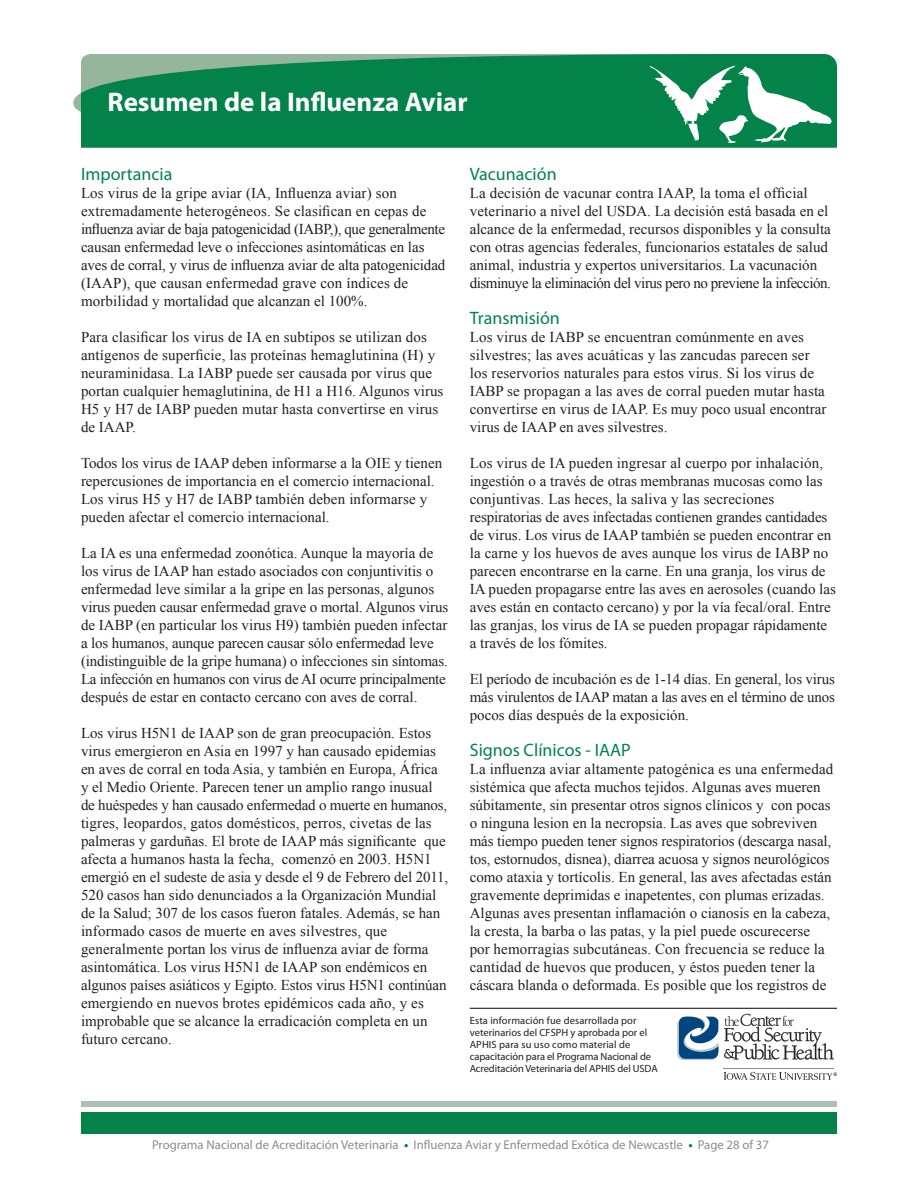
<style>
.page{position:relative;width:918px;height:1188px;background:#fff}
.page>*{position:absolute;margin:0;border:0;box-sizing:border-box;transform-origin:0 0}
.t1{font:700 27px "Myriad Pro";color:#fff}
.Heading_I{font:18px "Myriad Pro";color:#03824a}
.Body_Text{font:15px/18px "Times New Roman";color:#231f20}
.t2{font:12.75px "Myriad Pro";color:#8a8c8f}
.t3{font:10.5px/12px "Myriad Pro";color:#231f20}
.s1{font-weight:700;color:#03824a}
</style>
<div class="page">
<svg style="left:81px;top:56px;width:756px;height:92px;background:#0f8752"></svg>
<div style="left:81px;top:1112px;width:756px;height:22px;background:#03824a"></div>
<div style="left:81px;top:1102px;width:756px;height:5px;background:#abc0b3"></div>
<hr style="left:470px;top:1008px;width:367px;height:1px;background:#231f20">
<hr style="left:724px;top:1069px;width:110px;height:1px;background:#8a8c8f">
<svg style="left:724px;top:1072px;width:113px;height:8px"></svg>
<svg style="left:677px;top:1014px;width:157px;height:46px"></svg>
<svg style="left:73px;top:54px;width:759px;height:89px;background:#218f5d"></svg>
<p class="t1" style="left:108px;top:84px;width:362px">Resumen de la Influenza Aviar</p>
<p class="Heading_I" style="left:81px;top:163px;width:93px">Importancia</p>
<p class="Body_Text" style="left:81px;top:184px;width:366px">Los virus de la gripe aviar (IA, Influenza aviar) son extremadamente heterogéneos. Se clasifican en cepas de influenza aviar de baja patogenicidad (IABP,), que generalmente causan enfermedad leve o infecciones asintomáticas en las aves de corral, y virus de influenza aviar de alta patogenicidad (IAAP), que causan enfermedad grave con índices de morbilidad y mortalidad que alcanzan el 100%.</p>
<p class="Body_Text" style="left:81px;top:328px;width:356px">Para clasificar los virus de IA en subtipos se utilizan dos antígenos de superficie, las proteínas hemaglutinina (H) y</p>
<p class="Body_Text" style="left:81px;top:364px;width:364px">neuraminidasa. La IABP puede ser causada por virus que portan cualquier hemaglutinina, de H1 a H16. Algunos virus H5 y H7 de IABP pueden mutar hasta convertirse en virus de IAAP.</p>
<p class="Body_Text" style="left:81px;top:454px;width:363px">Todos los virus de IAAP deben informarse a la OIE y tienen repercusiones de importancia en el comercio internacional.<br>Los virus H5 y H7 de IABP también deben informarse y pueden afectar el comercio internacional.</p>
<p class="Body_Text" style="left:81px;top:544px;width:369px">La IA es una enfermedad zoonótica. Aunque la mayoría de los virus de IAAP han estado asociados con conjuntivitis o enfermedad leve similar a la gripe en las personas, algunos virus pueden causar enfermedad grave o mortal. Algunos virus de IABP (en particular los virus H9) también pueden infectar a los humanos, aunque parecen causar sólo enfermedad leve</p>
<p class="Body_Text" style="left:81px;top:652px;width:368px">(indistinguible de la gripe humana) o infecciones sin síntomas.<br>La infección en humanos con virus de AI ocurre principalmente después de estar en contacto cercano con aves de corral.</p>
<p class="Body_Text" style="left:81px;top:724px;width:369px">Los virus H5N1 de IAAP son de gran preocupación. Estos virus emergieron en Asia en 1997 y han causado epidemias en aves de corral en toda Asia, y también en Europa, África y el Medio Oriente. Parecen tener un amplio rango inusual de huéspedes y han causado enfermedad o muerte en humanos, tigres, leopardos, gatos domésticos, perros, civetas de las palmeras y garduñas. El brote de IAAP más significante que afecta a humanos hasta la fecha, comenzó en 2003. H5N1 emergió en el sudeste de asia y desde el 9 de Febrero del 2011, 520 casos han sido denunciados a la Organización Mundial de la Salud; 307 de los casos fueron fatales. Además, se han informado casos de muerte en aves silvestres, que generalmente portan los virus de influenza aviar de forma asintomática. Los virus H5N1 de IAAP son endémicos en algunos países asiáticos y Egipto. Estos virus H5N1 continúan emergiendo en nuevos brotes epidémicos cada año, y es improbable que se alcance la erradicación completa en un futuro cercano.</p>
<p class="Heading_I" style="left:470px;top:163px;width:88px">Vacunación</p>
<p class="Body_Text" style="left:470px;top:184px;width:363px">La decisión de vacunar contra IAAP, la toma el official veterinario a nivel del USDA. La decisión está basada en el alcance de la enfermedad, recursos disponibles y la consulta con otras agencias federales, funcionarios estatales de salud animal, industria y expertos universitarios. La vacunación disminuye la eliminación del virus pero no previene la infección.</p>
<p class="Heading_I" style="left:470px;top:307px;width:92px">Transmisión</p>
<p class="Body_Text" style="left:470px;top:328px;width:358px">Los virus de IABP se encuentran comúnmente en aves silvestres; las aves acuáticas y las zancudas parecen ser los reservorios naturales para estos virus. Si los virus de IABP se propagan a las aves de corral pueden mutar hasta convertirse en virus de IAAP. Es muy poco usual encontrar virus de IAAP en aves silvestres.</p>
<p class="Body_Text" style="left:470px;top:454px;width:368px">Los virus de IA pueden ingresar al cuerpo por inhalación, ingestión o a través de otras membranas mucosas como las conjuntivas. Las heces, la saliva y las secreciones respiratorias de aves infectadas contienen grandes cantidades de virus. Los virus de IAAP también se pueden encontrar en la carne y los huevos de aves aunque los virus de IABP no parecen encontrarse en la carne. En una granja, los virus de IA pueden propagarse entre las aves en aerosoles (cuando las aves están en contacto cercano) y por la vía fecal/oral. Entre las granjas, los virus de IA se pueden propagar rápidamente a través de los fómites.</p>
<p class="Body_Text" style="left:470px;top:670px;width:367px;text-align:justify">El período de incubación es de 1-14 días. En general, los virus más virulentos de IAAP matan a las aves en el término de unos pocos días después de la exposición.</p>
<p class="Heading_I" style="left:470px;top:739px;width:162px">Signos Clínicos - IAAP</p>
<p class="Body_Text" style="left:470px;top:760px;width:365px">La influenza aviar altamente patogénica es una enfermedad sistémica que afecta muchos tejidos. Algunas aves mueren súbitamente, sin presentar otros signos clínicos y con pocas o ninguna lesion en la necropsia. Las aves que sobreviven más tiempo pueden tener signos respiratorios (descarga nasal, tos, estornudos, disnea), diarrea acuosa y signos neurológicos como ataxia y tortícolis. En general, las aves afectadas están gravemente deprimidas e inapetentes, con plumas erizadas.<br>Algunas aves presentan inflamación o cianosis en la cabeza, la cresta, la barba o las patas, y la piel puede oscurecerse por hemorragias subcutáneas. Con frecuencia se reduce la cantidad de huevos que producen, y éstos pueden tener la cáscara blanda o deformada. Es posible que los registros de</p>
<p class="t3" style="left:470px;top:1014px;width:189px">Esta información fue desarrollada por veterinarios del CFSPH y aprobada por el APHIS para su uso como material de capacitación para el Programa Nacional de Acreditación Veterinaria del APHIS del USDA</p>
<p class="t2" style="left:152px;top:1137px;width:618px">Programa Nacional de Acreditación Veterinaria <span class="s1">•</span> Influenza Aviar y Enfermedad Exótica de Newcastle <span class="s1">•</span> Page 28 of 37</p>
</div>
